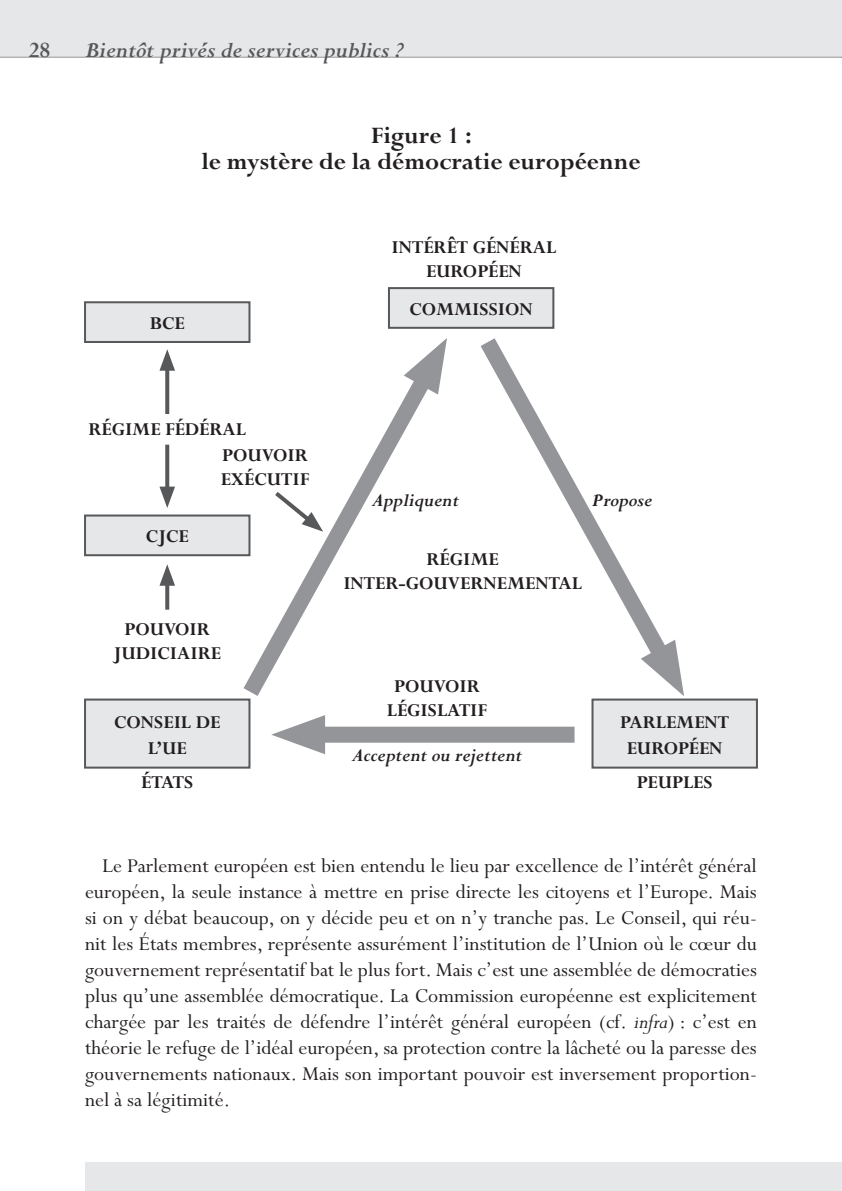
<style>
.page{position:relative;width:842px;height:1191px;background:#fff}
.page>*{position:absolute;margin:0;border:0;box-sizing:border-box;transform-origin:0 0}
.t1{font:700 26px/26px "Perpetua";color:#231f20;text-align:center}
.t2{font:italic 700 24px "Perpetua";color:#57585a}
.t3{font:700 24px "Perpetua";color:#57585a}
.t4{font:22px/26px "Perpetua";color:#231f20;text-align:justify}
.t5{font:700 20px/24px "Perpetua";color:#231f20;text-align:center}
.t6{font:italic 700 20px "Perpetua";color:#231f20}
.s1{font-style:italic}
</style>
<div class="page">
<div style="left:0;top:0;width:842px;height:57px;background:#e6e7e9"></div>
<div style="left:85px;top:1162px;width:757px;height:29px;background:#e6e7e9"></div>
<hr style="left:0;top:57px;width:842px;height:1px;background:#939598">
<div style="left:389px;top:288px;width:164px;height:40px;background:#e6e7e9"></div>
<div style="left:388px;top:287px;width:166px;height:42px;border:2px solid #57585a"></div>
<div style="left:85px;top:302px;width:164px;height:40px;background:#e6e7e9"></div>
<div style="left:84px;top:301px;width:166px;height:42px;border:2px solid #57585a"></div>
<svg style="left:165px;top:371px;width:4px;height:43px"></svg>
<svg style="left:159px;top:349px;width:16px;height:22px"></svg>
<svg style="left:165px;top:444px;width:4px;height:42px"></svg>
<svg style="left:159px;top:486px;width:16px;height:22px"></svg>
<div style="left:85px;top:515px;width:164px;height:40px;background:#e6e7e9"></div>
<div style="left:84px;top:514px;width:166px;height:42px;border:2px solid #57585a"></div>
<svg style="left:165px;top:586px;width:4px;height:23px"></svg>
<svg style="left:159px;top:564px;width:16px;height:22px"></svg>
<div style="left:85px;top:699px;width:164px;height:68px;background:#e6e7e9"></div>
<div style="left:84px;top:698px;width:166px;height:70px;border:2px solid #57585a"></div>
<div style="left:303px;top:726px;width:271px;height:16px;background:#939598"></div>
<svg style="left:271px;top:715px;width:54px;height:39px"></svg>
<div style="left:592px;top:699px;width:165px;height:68px;background:#e6e7e9"></div>
<div style="left:591px;top:698px;width:167px;height:70px;border:2px solid #57585a"></div>
<svg style="left:223px;top:395px;width:202px;height:319px"></svg>
<svg style="left:404px;top:328px;width:56px;height:67px"></svg>
<svg style="left:460px;top:320px;width:202px;height:319px"></svg>
<svg style="left:641px;top:639px;width:61px;height:62px"></svg>
<svg style="left:271px;top:488px;width:52px;height:43px"></svg>
<p class="t3" style="left:28px;top:38px;width:23px">28</p>
<p class="t2" style="left:85px;top:37px;width:320px">Bientôt privés de services publics ?</p>
<p class="t1" style="left:201px;top:124px;width:441px">Figure 1 :<br>le mystère de la démocratie européenne</p>
<p class="t5" style="left:150px;top:312px;width:36px">BCE</p>
<p class="t5" style="left:391px;top:235px;width:166px">INTÉRÊT GÉNÉRAL<br>EUROPÉEN</p>
<p class="t5" style="left:409px;top:298px;width:125px">COMMISSION</p>
<p class="t5" style="left:88px;top:418px;width:159px">RÉGIME FÉDÉRAL</p>
<p class="t5" style="left:146px;top:525px;width:44px">CJCE</p>
<p class="t5" style="left:221px;top:444px;width:90px;text-align:left">POUVOIR<br>EXÉCUTIF</p>
<p class="t5" style="left:113px;top:618px;width:109px">POUVOIR<br>JUDICIAIRE</p>
<p class="t5" style="left:114px;top:709px;width:107px;line-height:26px">CONSEIL DE<br>L’UE</p>
<p class="t5" style="left:141px;top:771px;width:54px">ÉTATS</p>
<p class="t6" style="left:372px;top:490px;width:89px">Appliquent</p>
<p class="t6" style="left:591px;top:490px;width:62px">Propose</p>
<p class="t5" style="left:343px;top:548px;width:240px">RÉGIME<br>INTER-GOUVERNEMENTAL</p>
<p class="t5" style="left:387px;top:675px;width:102px">POUVOIR<br>LÉGISLATIF</p>
<p class="t6" style="left:352px;top:744px;width:172px">Acceptent ou rejettent</p>
<p class="t5" style="left:620px;top:709px;width:110px;line-height:26px">PARLEMENT<br>EUROPÉEN</p>
<p class="t5" style="left:637px;top:771px;width:77px">PEUPLES</p>
<p class="t4" style="left:85px;top:853px;width:673px;text-indent:17px">Le Parlement européen est bien entendu le lieu par excellence de l’intérêt général européen, la seule instance à mettre en prise directe les citoyens et l’Europe. Mais si on y débat beaucoup, on y décide peu et on n’y tranche pas. Le Conseil, qui réu&shy;nit les États membres, représente assurément l’institution de l’Union où le cœur du gouvernement représentatif bat le plus fort. Mais c’est une assemblée de démocraties plus qu’une assemblée démocratique. La Commission européenne est explicitement chargée par les traités de défendre l’intérêt général européen (cf. <span class="s1">infra</span>) : c’est en théorie le refuge de l’idéal européen, sa protection contre la lâcheté ou la paresse des gouvernements nationaux. Mais son important pouvoir est inversement proportion&shy;nel à sa légitimité.</p>
</div>
